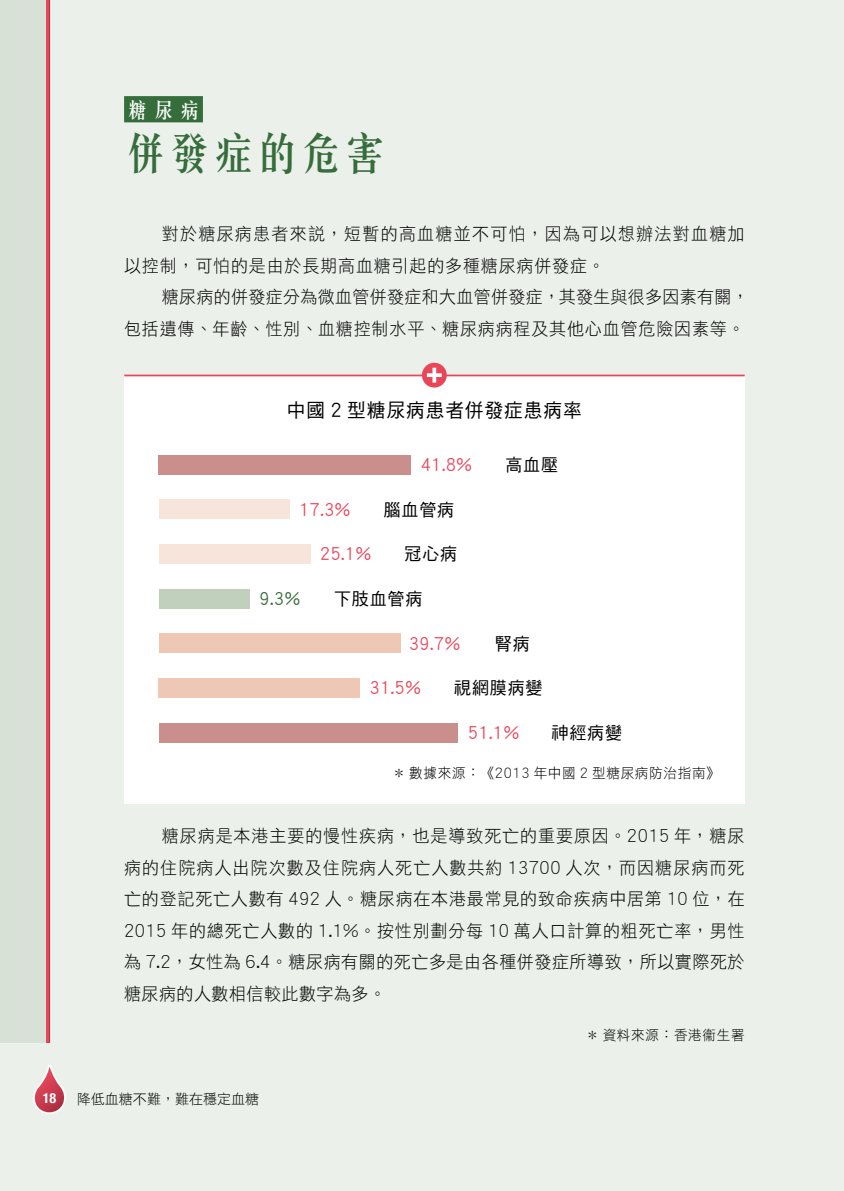
<style>
.page{position:relative;width:844px;height:1191px;background:#fff}
.page>*{position:absolute;margin:0;border:0;box-sizing:border-box;transform-origin:0 0}
.t1{font:500 43.75px "C Song 3 HK";color:#356d3b}
.t2{font:500 21px "C Song 3 HK";color:#fff}
.t3{font:19.25px "DF Hei HK W5";letter-spacing:.05em;color:#000}
.t4{font:17.5px/31.5px "DF Hei HK W3";letter-spacing:.05em;color:#000;text-align:justify}
.t5{font:17.5px/31.5px "DF Hei HK W3";letter-spacing:.02em;color:#000;text-align:right}
.t6{font:17.5px/31.5px "DF Hei HK W3";letter-spacing:.075em;color:#000}
.t7{font:17.5px "DF Hei HK W5";letter-spacing:.04em;color:#e9465a}
.t8{font:17.5px "DF Hei HK W5";letter-spacing:.05em;color:#000}
.t9{font:17.5px "DF Hei HK W5";color:#356d3b}
.t10{font:14px "DF Hei HK W3";letter-spacing:.05em;color:#000}
.t11{font:14px "DF Hei HK W3";color:#000}
.t12{font:700 condensed 14px "Helvetica Neue";color:#fff}
</style>
<div class="page">
<div style="left:0;top:0;width:843px;height:1191px;background:#ebf0ea"></div>
<div style="left:0;top:0;width:51px;height:1042px;background:#d8e1d6"></div>
<hr style="left:47px;top:0;width:2px;height:1042px;background:#e8465a">
<svg style="left:33px;top:1065px;width:33px;height:49px"></svg>
<div style="left:124px;top:375px;width:620px;height:429px;background:#fff"></div>
<hr style="left:124px;top:374px;width:620px;height:2px;background:#e9465a">
<div style="left:422px;top:363px;width:24px;height:24px;background:#e9465a;border-radius:50%"></div>
<svg style="left:427px;top:368px;width:14px;height:14px"></svg>
<div style="left:159px;top:455px;width:252px;height:19px;background:#ca8f8c"></div>
<div style="left:159px;top:499px;width:130px;height:20px;background:#f7e4da"></div>
<div style="left:159px;top:544px;width:151px;height:20px;background:#f7e4da"></div>
<div style="left:159px;top:589px;width:91px;height:19px;background:#c1d0bd"></div>
<div style="left:159px;top:633px;width:241px;height:20px;background:#eec8b4"></div>
<div style="left:159px;top:678px;width:201px;height:20px;background:#eec8b4"></div>
<div style="left:159px;top:723px;width:298px;height:19px;background:#ca8f8c"></div>
<div style="left:124px;top:96px;width:79px;height:26px;background:#356d3b"></div>
<p class="t2" style="left:127px;top:94px;width:75px">糖尿病</p>
<h1 class="t1" style="left:124px;top:120px;width:264px">併發症的危害</h1>
<p class="t6" style="left:124px;top:218px;width:622px;text-indent:38px">對於糖尿病患者來說，短暫的高血糖並不可怕，因為可以想辦法對血糖加以控制，可怕的是由於長期高血糖引起的多種糖尿病併發症。</p>
<p class="t5" style="left:124px;top:281px;width:626px">糖尿病的併發症分為微血管併發症和大血管併發症，其發生與很多因素有關，<br>包括遺傳、年齡、性別、血糖控制水平、糖尿病病程及其他心血管危險因素等。</p>
<p class="t3" style="left:287px;top:399px;width:296px">中國 2 型糖尿病患者併發症患病率</p>
<p class="t7" style="left:421px;top:455px;width:52px">41.8%</p>
<p class="t8" style="left:505px;top:455px;width:54px">高血壓</p>
<p class="t7" style="left:299px;top:500px;width:52px">17.3%</p>
<p class="t8" style="left:383px;top:500px;width:72px">腦血管病</p>
<p class="t7" style="left:320px;top:544px;width:52px">25.1%</p>
<p class="t8" style="left:404px;top:544px;width:54px">冠心病</p>
<p class="t9" style="left:259px;top:589px;width:42px">9.3%</p>
<p class="t8" style="left:334px;top:589px;width:90px">下肢血管病</p>
<p class="t7" style="left:409px;top:634px;width:52px">39.7%</p>
<p class="t8" style="left:495px;top:634px;width:36px">腎病</p>
<p class="t7" style="left:370px;top:678px;width:52px">31.5%</p>
<p class="t8" style="left:454px;top:678px;width:90px">視網膜病變</p>
<p class="t7" style="left:468px;top:723px;width:52px">51.1%</p>
<p class="t8" style="left:551px;top:723px;width:72px">神經病變</p>
<p class="t10" style="left:394px;top:765px;width:326px">* 數據來源：《2013 年中國 2 型糖尿病防治指南》</p>
<p class="t4" style="left:124px;top:820px;width:622px;text-indent:38px">糖尿病是本港主要的慢性疾病，也是導致死亡的重要原因。2015 年，糖尿病的住院病人出院次數及住院病人死亡人數共約 13700 人次，而因糖尿病而死亡的登記死亡人數有 492 人。糖尿病在本港最常見的致命疾病中居第 10 位，在2015 年的總死亡人數的 1.1%。按性別劃分每 10 萬人口計算的粗死亡率，男性為 7.2，女性為 6.4。糖尿病有關的死亡多是由各種併發症所導致，所以實際死於糖尿病的人數相信較此數字為多。</p>
<p class="t12" style="left:43px;top:1086px;width:15px">18</p>
<p class="t11" style="left:77px;top:1091px;width:183px">降低血糖不難，難在穩定血糖</p>
<p class="t10" style="left:588px;top:1027px;width:158px">* 資料來源：香港衞生署</p>
</div>
